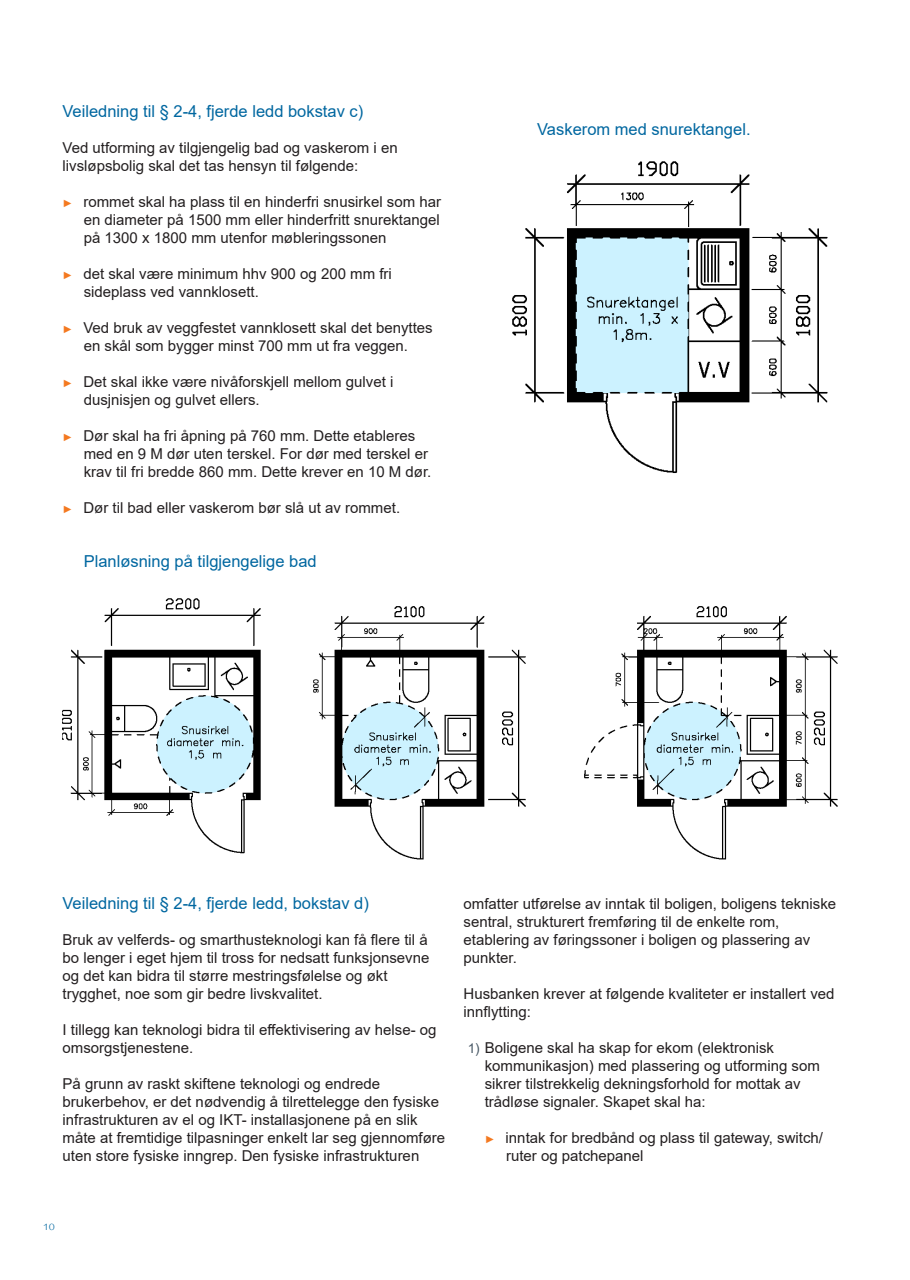
<style>
.page{position:relative;width:910px;height:1280px;background:#fff}
.page>*{position:absolute;margin:0;border:0;box-sizing:border-box;transform-origin:0 0}
.Veiledning{font:16.5px "Arial";color:#0067a0}
.Brødtekst{font:15px/18px "Arial";color:#231f20}
.t1{font:300 12px "Sari";color:#0067a0}
.s1{font-size:10.5px;color:#f47920}
.s2{font-size:13.5px;color:#485865}
</style>
<div class="page">
<img style="left:63px;top:598px;width:775px;height:262px">
<img style="left:512px;top:161px;width:316px;height:312px">
<p class="Veiledning" style="left:63px;top:99px;width:302px">Veiledning til § 2-4, fjerde ledd bokstav c)</p>
<p class="Brødtekst" style="left:63px;top:138px;width:337px">Ved utforming av tilgjengelig bad og vaskerom i en livsløpsbolig skal det tas hensyn til følgende:</p>
<p class="Brødtekst" style="left:84px;top:192px;width:359px;text-align:justify;text-indent:-21px"><span class="s1">►</span> rommet skal ha plass til en hinderfri snusirkel som har en diameter på 1500 mm eller hinderfritt snurektangel på 1300 x 1800 mm utenfor møbleringssonen</p>
<p class="Brødtekst" style="left:84px;top:264px;width:310px;text-indent:-21px"><span class="s1">►</span> det skal være minimum hhv 900 og 200 mm fri sideplass ved vannklosett.</p>
<p class="Brødtekst" style="left:63px;top:318px;width:372px;text-align:center"><span class="s1">►</span> Ved bruk av veggfestet vannklosett skal det benyttes en skål som bygger minst 700 mm ut fra veggen.</p>
<p class="Brødtekst" style="left:84px;top:372px;width:311px;text-indent:-21px"><span class="s1">►</span> Det skal ikke være nivåforskjell mellom gulvet i dusjnisjen og gulvet ellers.</p>
<p class="Brødtekst" style="left:84px;top:426px;width:349px;text-indent:-21px"><span class="s1">►</span> Dør skal ha fri åpning på 760 mm. Dette etableres med en 9 M dør uten terskel. For dør med terskel er krav til fri bredde 860 mm. Dette krever en 10 M dør.</p>
<p class="Brødtekst" style="left:63px;top:498px;width:339px"><span class="s1">►</span> Dør til bad eller vaskerom bør slå ut av rommet.</p>
<p class="Veiledning" style="left:84px;top:549px;width:234px">Planløsning på tilgjengelige bad</p>
<p class="Veiledning" style="left:537px;top:117px;width:215px">Vaskerom med snurektangel.</p>
<p class="Veiledning" style="left:63px;top:891px;width:308px">Veiledning til § 2-4, fjerde ledd, bokstav d)</p>
<p class="Brødtekst" style="left:63px;top:930px;width:368px">Bruk av velferds- og smarthusteknologi kan få flere til å bo lenger i eget hjem til tross for nedsatt funksjonsevne og det kan bidra til større mestringsfølelse og økt trygghet, noe som gir bedre livskvalitet.</p>
<p class="Brødtekst" style="left:63px;top:1020px;width:375px">I tillegg kan teknologi bidra til effektivisering av helse- og omsorgstjenestene.</p>
<p class="Brødtekst" style="left:63px;top:1074px;width:384px">På grunn av raskt skiftene teknologi og endrede brukerbehov, er det nødvendig å tilrettelegge den fysiske infrastrukturen av el og IKT- installasjonene på en slik måte at fremtidige tilpasninger enkelt lar seg gjennomføre uten store fysiske inngrep. Den fysiske infrastrukturen</p>
<p class="Brødtekst" style="left:463px;top:894px;width:374px">omfatter utførelse av inntak til boligen, boligens tekniske sentral, strukturert fremføring til de enkelte rom, etablering av føringssoner i boligen og plassering av punkter.</p>
<p class="Brødtekst" style="left:463px;top:984px;width:372px">Husbanken krever at følgende kvaliteter er installert ved innflytting:</p>
<p class="Brødtekst" style="left:485px;top:1038px;width:337px;text-indent:-17px"><span class="s2">1)</span> Boligene skal ha skap for ekom (elektronisk kommunikasjon) med plassering og utforming som sikrer tilstrekkelig dekningsforhold for mottak av trådløse signaler. Skapet skal ha:</p>
<p class="Brødtekst" style="left:506px;top:1128px;width:319px;text-indent:-21px"><span class="s1">►</span> inntak for bredbånd og plass til gateway, switch/ ruter og patchepanel</p>
<p class="t1" style="left:44px;top:1219px;width:13px">10</p>
</div>
